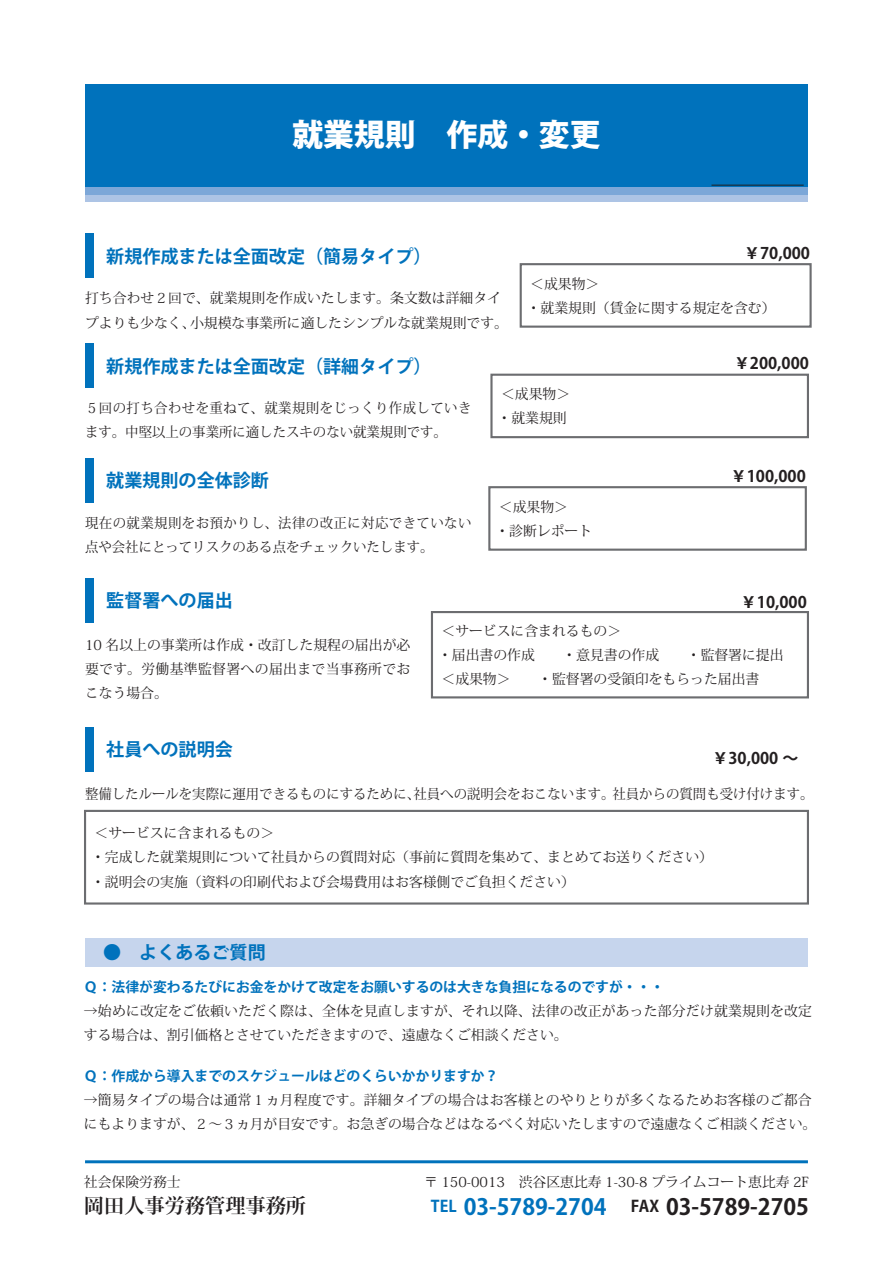
<style>
.page{position:relative;width:893px;height:1263px;background:#fff}
.page>*{position:absolute;margin:0;border:0;box-sizing:border-box;transform-origin:0 0}
.t1{font:800 30.9px "Koz Go Pro";color:#fff}
.t2{font:700 22.35px "Koz Go Pro";color:#231f20}
.t3{font:700 22.35px "Koz Go Pro";color:#0072bc}
.t4{font:700 20.25px "Koz Min Pro";color:#231f20}
.t5{font:700 18px "Koz Go Pro";color:#0072bc}
.t6{font:700 15.9px "Koz Go Pro";color:#231f20}
.t7{font:700 15.9px "Koz Go Pro";color:#0072bc}
.t8{font:13.8px/24.2px "Koz Min Pro";color:#231f20}
.t9{font:13.8px/24.2px "Koz Min Pro";letter-spacing:.03em;color:#231f20}
.t10{font:700 13.8px "Koz Go Pro";color:#0072bc}
</style>
<div class="page">
<div style="left:85px;top:85px;width:723px;height:116px;background:linear-gradient(to right,#adc4e5,#adc4e5)"></div>
<div style="left:85px;top:85px;width:723px;height:109px;background:#7ca7d8"></div>
<div style="left:85px;top:85px;width:723px;height:102px;background:#0072bc"></div>
<hr style="left:85px;top:1160px;width:723px;height:3px;background:#0072bc">
<div style="left:520px;top:263px;width:292px;height:65px;border:2px solid #6c6d70"></div>
<div style="left:85px;top:234px;width:9px;height:44px;background:#0072bc"></div>
<div style="left:431px;top:611px;width:378px;height:87px;border:2px solid #6c6d70"></div>
<div style="left:85px;top:578px;width:9px;height:44px;background:#0072bc"></div>
<hr style="left:711px;top:185px;width:93px;height:1px;background:#231f20">
<div style="left:84px;top:810px;width:725px;height:94px;border:2px solid #6c6d70"></div>
<div style="left:85px;top:727px;width:9px;height:44px;background:#0072bc"></div>
<div style="left:490px;top:374px;width:319px;height:64px;border:2px solid #6c6d70"></div>
<div style="left:85px;top:344px;width:9px;height:44px;background:#0072bc"></div>
<div style="left:488px;top:486px;width:319px;height:65px;border:2px solid #6c6d70"></div>
<div style="left:85px;top:458px;width:9px;height:44px;background:#0072bc"></div>
<div style="left:85px;top:938px;width:723px;height:28px;background:#c6d5ed"></div>
<h1 class="t1" style="left:292px;top:115px;width:310px">就業規則　作成・変更</h1>
<h3 class="t5" style="left:106px;top:245px;width:327px">新規作成または全面改定（簡易タイプ(</h3>
<p class="t6" style="left:744px;top:243px;width:67px">￥70,000</p>
<p class="t8" style="left:190px;top:286px;width:319px;text-indent:-105px">打ち合わせ２回で、就業規則を作成いたします。条文数は詳細タイ小規模な事業所に適したシンプルな就業規則です。</p>
<p class="t8" style="left:85px;top:310px;width:112px">プよりも少なく、</p>
<h3 class="t5" style="left:106px;top:354px;width:327px">新規作成または全面改定（詳細タイプ(</h3>
<p class="t8" style="left:527px;top:271px;width:250px">＜成果物&lt;<br>・就業規則（賃金に関する規定を含む(</p>
<p class="t6" style="left:734px;top:353px;width:77px">￥200,000</p>
<p class="t9" style="left:85px;top:396px;width:388px">５回の打ち合わせを重ねて、就業規則をじっくり作成していきます。中堅以上の事業所に適したスキのない就業規則です。</p>
<h3 class="t5" style="left:106px;top:469px;width:164px">就業規則の全体診断</h3>
<p class="t9" style="left:85px;top:510px;width:388px">現在の就業規則をお預かりし、法律の改正に対応できていない点や会社にとってリスクのある点をチェックいたします。</p>
<h3 class="t5" style="left:106px;top:589px;width:128px">監督署への届出</h3>
<p class="t8" style="left:498px;top:381px;width:74px">＜成果物&lt;・就業規則</p>
<p class="t8" style="left:495px;top:494px;width:98px">＜成果物&lt;<br>・診断レポート</p>
<p class="t6" style="left:731px;top:465px;width:77px">￥100,000</p>
<p class="t6" style="left:741px;top:592px;width:67px">￥10,000</p>
<p class="t8" style="left:85px;top:632px;width:327px;text-align:justify">10 名以上の事業所は作成・改訂した規程の届出が必要です。労働基準監督署への届出まで当事務所でおこなう場合。</p>
<p class="t8" style="left:438px;top:618px;width:347px">＜サービスに含まれるもの&lt;<br>・届出書の作成　　・意見書の作成　　・監督署に提出＜成果物＞　　・監督署の受領印をもらった届出書</p>
<h3 class="t5" style="left:106px;top:738px;width:128px">社員への説明会</h3>
<p class="t6" style="left:712px;top:747px;width:87px">￥30,000 ~</p>
<p class="t8" style="left:413px;top:781px;width:402px">社員への説明会をおこないます。社員からの質問も受け付けます。</p>
<p class="t8" style="left:85px;top:781px;width:337px">整備したルールを実際に運用できるものにするために、</p>
<p class="t8" style="left:91px;top:821px;width:623px">＜サービスに含まれるもの&lt;<br>・完成した就業規則について社員からの質問対応（事前に質問を集めて、まとめてお送りください(・説明会の実施（資料の印刷代および会場費用はお客様側でご負担ください(</p>
<h3 class="t5" style="left:85px;top:941px;width:182px">　●　よくあるご質問</h3>
<p class="t10" style="left:84px;top:978px;width:582px">Ｑ：法律が変わるたびにお金をかけて改定をお願いするのは大きな負担になるのですが・・・</p>
<p class="t8" style="left:84px;top:998px;width:729px">→始めに改定をご依頼いただく際は、全体を見直しますが、それ以降、法律の改正があった部分だけ就業規則を改定する場合は、割引価格とさせていただきますので、遠慮なくご相談ください。</p>
<p class="t10" style="left:84px;top:1066px;width:416px">Ｑ：作成から導入までのスケジュールはどのくらいかかりますか?</p>
<p class="t8" style="left:84px;top:1087px;width:734px">→簡易タイプの場合は通常１ヵ月程度です。詳細タイプの場合はお客様とのやりとりが多くなるためお客様のご都合にもよりますが、２～３ヵ月が目安です。お急ぎの場合などはなるべく対応いたしますので遠慮なくご相談ください。</p>
<p class="t8" style="left:84px;top:1169px;width:98px">社会保険労務士</p>
<h3 class="t4" style="left:84px;top:1190px;width:224px">岡田人事労務管理事務所</h3>
<p class="t8" style="left:424px;top:1169px;width:386px">〒 150-0013　渋谷区恵比寿 1-30-8 プライムコート恵比寿 2F</p>
<h2 class="t2" style="left:666px;top:1192px;width:144px">03-5789-2705</h2>
<h2 class="t3" style="left:464px;top:1192px;width:144px">03-5789-2704</h2>
<p class="t7" style="left:431px;top:1196px;width:27px">TEL</p>
<p class="t6" style="left:631px;top:1196px;width:30px">FAX</p>
</div>
